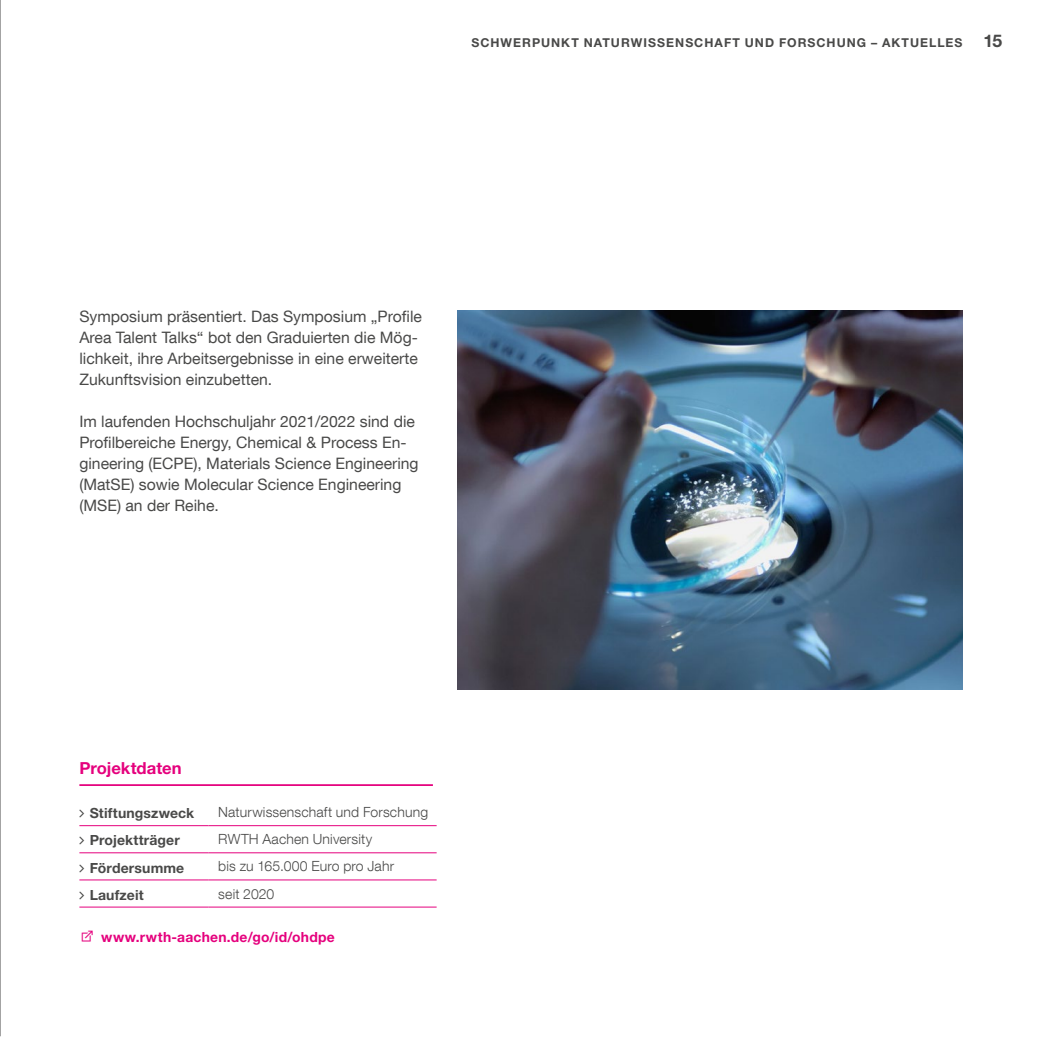
<style>
.page{position:relative;width:1042px;height:1042px;background:#fff}
.page>*{position:absolute;margin:0;border:0;box-sizing:border-box;transform-origin:0 0}
.t1{font:700 17.5px "Helvetica Neue LT Std";color:#494948}
.subtext{font:700 16.62px "Helvetica Neue LT Std";color:#e5007d}
.copy{font:15.75px/21px "Helvetica Neue LT Com";color:#494948}
.subtext-2{font:300 14px "Helvetica Neue LT Com";letter-spacing:.01em;color:#494948}
.subtext-3{font:700 14px "Helvetica Neue LT Std";letter-spacing:.01em;color:#494948}
.copy-2{font:700 14px "Helvetica Neue LT Std";letter-spacing:.02em;color:#e5007d}
.Kolumne{font:700 12.25px "Helvetica Neue LT Std";letter-spacing:.085em;color:#494948}
</style>
<div class="page">
<hr style="left:0;top:0;width:1px;height:1036px;background:#494948">
<img style="left:458px;top:310px;width:504px;height:379px">
<hr style="left:79px;top:784px;width:354px;height:2px;background:#e5007d">
<hr style="left:79px;top:825px;width:129px;height:1px;background:#e5007d">
<hr style="left:208px;top:825px;width:229px;height:1px;background:#e5007d">
<hr style="left:79px;top:852px;width:129px;height:1px;background:#e5007d">
<hr style="left:208px;top:852px;width:229px;height:1px;background:#e5007d">
<hr style="left:79px;top:879px;width:129px;height:1px;background:#e5007d">
<hr style="left:208px;top:879px;width:229px;height:1px;background:#e5007d">
<hr style="left:79px;top:907px;width:129px;height:1px;background:#e5007d">
<hr style="left:208px;top:907px;width:229px;height:1px;background:#e5007d">
<p class="Kolumne" style="left:471px;top:35px;width:493px">SCHWERPUNKT NATURWISSENSCHAFT UND FORSCHUNG – AKTUELLES</p>
<p class="t1" style="left:983px;top:30px;width:20px">15</p>
<p class="copy" style="left:79px;top:306px;width:344px">Symposium präsentiert. Das Symposium „Profile Area Talent Talks“ bot den Graduierten die Mög&shy;lichkeit, ihre Arbeitsergebnisse in eine erweiterte Zukunftsvision einzubetten.</p>
<p class="copy" style="left:79px;top:411px;width:341px">Im laufenden Hochschuljahr 2021/2022 sind die Profilbereiche Energy, Chemical &amp; Process En&shy;gineering (ECPE), Materials Science Engineering (MatSE) sowie Molecular Science Engineering (MSE) an der Reihe.</p>
<p class="subtext" style="left:79px;top:757px;width:104px">Projektdaten</p>
<p class="subtext-3" style="left:90px;top:804px;width:106px">Stiftungszweck</p>
<p class="subtext-2" style="left:218px;top:803px;width:211px">Naturwissenschaft und Forschung</p>
<p class="subtext-3" style="left:90px;top:832px;width:92px">Projektträger</p>
<p class="subtext-2" style="left:218px;top:830px;width:155px">RWTH Aachen University</p>
<p class="subtext-3" style="left:90px;top:859px;width:96px">Fördersumme</p>
<p class="subtext-2" style="left:218px;top:858px;width:177px">bis zu 165.000 Euro pro Jahr</p>
<p class="subtext-3" style="left:90px;top:886px;width:55px">Laufzeit</p>
<p class="subtext-2" style="left:218px;top:885px;width:58px">seit 2020</p>
<p class="copy-2" style="left:101px;top:928px;width:235px">www.rwth-aachen.de/go/id/ohdpe</p>
</div>
